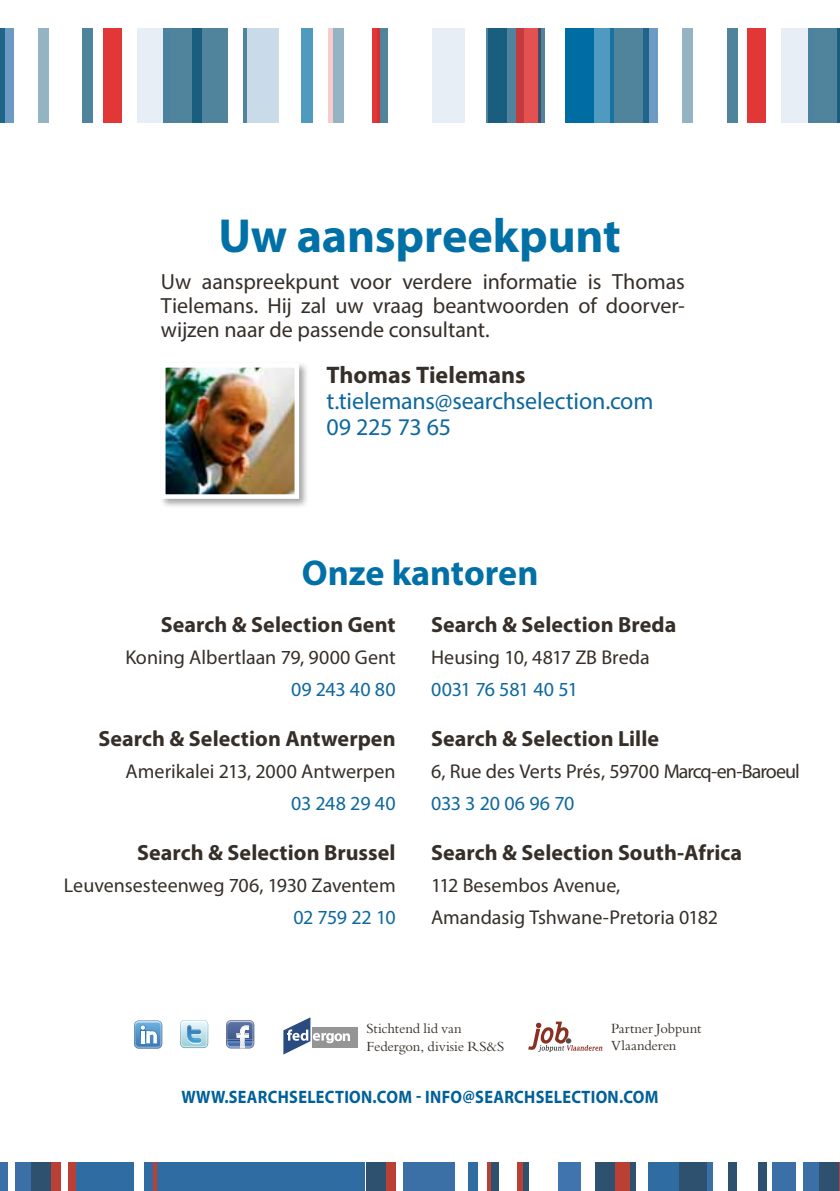
<style>
.page{position:relative;width:840px;height:1191px;background:#fff}
.page>*{position:absolute;margin:0;border:0;box-sizing:border-box;transform-origin:0 0}
.t1{font:700 48px "Myriad Pro";letter-spacing:-.005em;color:#0070a7}
.t2{font:700 36px "Myriad Pro";letter-spacing:-.005em;color:#0070a7}
.t3{font:24px/26px "Myriad Pro";letter-spacing:-.005em;color:#0d689e}
.t4{font:700 24px "Myriad Pro";color:#362f29}
.t5{font:700 22px "Myriad Pro";color:#362f29}
.t6{font:22px/24px "Myriad Pro";letter-spacing:-.005em;color:#362f29;text-align:justify}
.t7{font:20px/32px "Myriad Pro";color:#362f29}
.t8{font:20px "Myriad Pro";letter-spacing:-.015em;color:#0d689e}
.t9{font:20px "Myriad Pro";letter-spacing:-.025em;color:#362f29}
.t10{font:700 18px "Myriad Pro";letter-spacing:.02em;color:#006099;scale:.9 1}
.t11{font:14.6px/17.6px "Bembo Std";letter-spacing:-.005em;color:#362f29}
</style>
<div class="page">
<div style="left:0;top:1162px;width:8px;height:29px;background:#3a70a6"></div>
<div style="left:16px;top:1162px;width:15px;height:29px;background:#3a70a6"></div>
<div style="left:31px;top:1162px;width:21px;height:29px;background:#2d516f"></div>
<div style="left:52px;top:1162px;width:9px;height:29px;background:#ba4035"></div>
<div style="left:68px;top:1162px;width:8px;height:29px;background:#ba4035"></div>
<div style="left:76px;top:1162px;width:58px;height:29px;background:#2e6ca1"></div>
<div style="left:144px;top:1162px;width:10px;height:29px;background:#2e6ca1"></div>
<hr style="left:154px;top:1162px;width:3px;height:29px;background:#ba4035">
<div style="left:157px;top:1162px;width:208px;height:29px;background:#2e6ca1"></div>
<div style="left:366px;top:1162px;width:20px;height:29px;background:#2d516f"></div>
<div style="left:386px;top:1162px;width:10px;height:29px;background:#ba4035"></div>
<div style="left:403px;top:1162px;width:52px;height:29px;background:#3a70a6"></div>
<div style="left:468px;top:1162px;width:9px;height:29px;background:#2e6ca1"></div>
<hr style="left:487px;top:1162px;width:4px;height:29px;background:#ba4035">
<div style="left:491px;top:1162px;width:8px;height:29px;background:#2d516f"></div>
<div style="left:517px;top:1162px;width:6px;height:29px;background:#ba4035"></div>
<div style="left:523px;top:1162px;width:6px;height:29px;background:#2d516f"></div>
<div style="left:558px;top:1162px;width:22px;height:29px;background:#4074af"></div>
<div style="left:595px;top:1162px;width:19px;height:29px;background:#2d516f"></div>
<div style="left:614px;top:1162px;width:16px;height:29px;background:#ba4035"></div>
<div style="left:630px;top:1162px;width:6px;height:29px;background:#2d516f"></div>
<div style="left:648px;top:1162px;width:31px;height:29px;background:#2e6ca1"></div>
<div style="left:679px;top:1162px;width:27px;height:29px;background:#2d516f"></div>
<div style="left:706px;top:1162px;width:6px;height:29px;background:#3a70a6"></div>
<div style="left:728px;top:1162px;width:8px;height:29px;background:#2d516f"></div>
<div style="left:758px;top:1162px;width:8px;height:29px;background:#2d516f"></div>
<div style="left:771px;top:1162px;width:24px;height:29px;background:#3a70a6"></div>
<div style="left:803px;top:1162px;width:15px;height:29px;background:#3a70a6"></div>
<div style="left:818px;top:1162px;width:21px;height:29px;background:#2d516f"></div>
<svg style="left:839px;top:1162px;width:1px;height:29px"></svg>
<div style="left:487px;top:28px;width:36px;height:94px;background:#50849d"></div>
<svg style="left:516px;top:28px;width:21px;height:94px;background:#d74849"></svg>
<svg style="left:648px;top:28px;width:9px;height:94px"></svg>
<svg style="left:614px;top:28px;width:34px;height:94px;background:#497f9a"></svg>
<div style="left:333px;top:28px;width:11px;height:94px;background:#94b4c3"></div>
<svg style="left:379px;top:28px;width:9px;height:94px"></svg>
<div style="left:486px;top:28px;width:21px;height:94px;background:#195e7e"></div>
<svg style="left:372px;top:28px;width:7px;height:94px"></svg>
<svg style="left:537px;top:28px;width:7px;height:94px"></svg>
<div style="left:565px;top:28px;width:29px;height:94px;background:#006ca4"></div>
<div style="left:431px;top:28px;width:33px;height:94px;background:#e7eef6"></div>
<svg style="left:594px;top:28px;width:20px;height:94px;background:#4592b9"></svg>
<div style="left:204px;top:28px;width:75px;height:94px;background:#c9dbe9"></div>
<div style="left:301px;top:28px;width:12px;height:94px;background:#509ac0"></div>
<div style="left:807px;top:28px;width:32px;height:94px;background:#50849d"></div>
<div style="left:682px;top:28px;width:11px;height:94px;background:#94b4c3"></div>
<div style="left:726px;top:28px;width:11px;height:94px;background:#50849d"></div>
<div style="left:747px;top:28px;width:18px;height:94px;background:#e13837"></div>
<hr style="left:328px;top:28px;width:4px;height:94px;background:#f7cccc">
<div style="left:781px;top:28px;width:27px;height:94px;background:#e7eef6"></div>
<div style="left:0;top:28px;width:247px;height:95px;background:#fff"></div>
<svg style="left:4px;top:28px;width:10px;height:94px"></svg>
<hr style="left:0;top:28px;width:4px;height:94px;background:#216489">
<div style="left:192px;top:28px;width:36px;height:94px;background:#50849d"></div>
<svg style="left:169px;top:28px;width:32px;height:94px;background:#407994"></svg>
<div style="left:38px;top:28px;width:11px;height:94px;background:#94b4c3"></div>
<div style="left:82px;top:28px;width:11px;height:94px;background:#50849d"></div>
<div style="left:103px;top:28px;width:18px;height:94px;background:#e13837"></div>
<hr style="left:243px;top:28px;width:4px;height:94px;background:#50849d">
<svg style="left:137px;top:28px;width:32px;height:94px;background:#c9d9e5"></svg>
<svg style="left:226px;top:1020px;width:28px;height:28px"></svg>
<img style="left:227px;top:1021px;width:26px;height:4px">
<svg style="left:134px;top:1020px;width:28px;height:28px"></svg>
<svg style="left:180px;top:1020px;width:28px;height:28px"></svg>
<div style="left:312px;top:1027px;width:45px;height:21px;background:#969596"></div>
<svg style="left:283px;top:1017px;width:67px;height:37px"></svg>
<svg style="left:528px;top:1021px;width:74px;height:31px"></svg>
<div style="left:159px;top:361px;width:150px;height:148px;background:#000;opacity:.35"></div>
<img style="left:167px;top:369px;width:126px;height:124px">
<div style="left:161px;top:363px;width:138px;height:136px;border:5px solid #fff"></div>
<h1 class="t1" style="left:218px;top:204px;width:404px">Uw aanspreekpunt</h1>
<p class="t6" style="left:161px;top:269px;width:525px">Uw aanspreekpunt voor verdere informatie is Thomas Tielemans. Hij zal uw vraag beantwoorden of doorver&shy;wijzen naar de passende consultant.</p>
<p class="t4" style="left:326px;top:359px;width:200px">Thomas Tielemans</p>
<p class="t3" style="left:326px;top:388px;width:328px">t.tielemans@searchselection.com<br>09 225 73 65</p>
<h2 class="t2" style="left:301px;top:549px;width:238px">Onze kantoren</h2>
<p class="t5" style="left:161px;top:610px;width:236px">Search &amp; Selection Gent</p>
<p class="t7" style="left:125px;top:641px;width:272px">Koning Albertlaan 79, 9000 Gent</p>
<p class="t8" style="left:291px;top:677px;width:106px">09 243 40 80</p>
<p class="t5" style="left:98px;top:724px;width:298px">Search &amp; Selection Antwerpen</p>
<p class="t7" style="left:126px;top:755px;width:271px">Amerikalei 213, 2000 Antwerpen</p>
<p class="t8" style="left:291px;top:791px;width:106px">03 248 29 40</p>
<p class="t5" style="left:137px;top:838px;width:260px">Search &amp; Selection Brussel</p>
<p class="t7" style="left:64px;top:869px;width:333px">Leuvensesteenweg 706, 1930 Zaventem</p>
<p class="t8" style="left:293px;top:905px;width:104px">02 759 22 10</p>
<p class="t5" style="left:431px;top:610px;width:247px">Search &amp; Selection Breda</p>
<p class="t7" style="left:431px;top:641px;width:220px">Heusing 10, 4817 ZB Breda</p>
<p class="t8" style="left:431px;top:677px;width:148px">0031 76 581 40 51</p>
<p class="t5" style="left:431px;top:724px;width:229px">Search &amp; Selection Lille</p>
<p class="t9" style="left:431px;top:759px;width:370px">6, Rue des Verts Prés, 59700 Marcq-en-Baroeul</p>
<p class="t8" style="left:431px;top:791px;width:145px">033 3 20 06 96 70</p>
<p class="t5" style="left:431px;top:838px;width:312px">Search &amp; Selection South-Africa</p>
<p class="t7" style="left:431px;top:869px;width:288px">112 Besembos Avenue,<br>Amandasig Tshwane-Pretoria 0182</p>
<p class="t11" style="left:366px;top:1019px;width:139px">Stichtend lid van<br>Federgon, divisie RS&amp;S</p>
<p class="t11" style="left:610px;top:1019px;width:92px">Partner Jobpunt<br>Vlaanderen</p>
<p class="t10" style="left:181px;top:1085px;width:516px">www.searchselection.com - info@searchselection.com</p>
</div>
